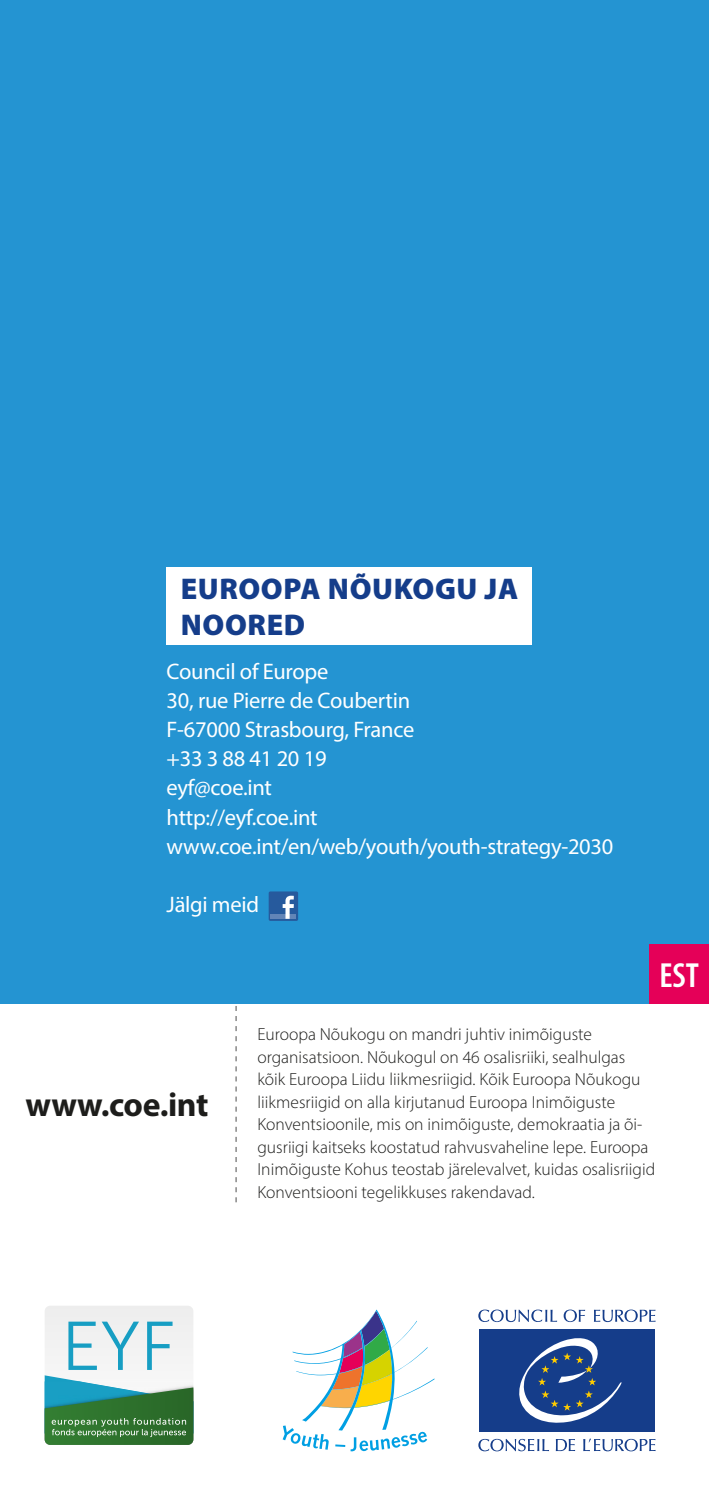
<style>
.page{position:relative;width:709px;height:1489px;background:#fff}
.page>*{position:absolute;margin:0;border:0;box-sizing:border-box;transform-origin:0 0}
.t1{font:600 condensed 35px "Myriad Pro";color:#fff}
.t2{font:700 33.75px "Myriad Pro";letter-spacing:-.01em;color:#1d1d1b}
.special_title{font:900 30px/36px "Myriad Pro";letter-spacing:.02em;color:#153d8a}
.body{font:22.5px "Myriad Pro";letter-spacing:-.01em;color:#fff}
.t3{font:300 17.5px/22.5px "Myriad Pro";color:#1d1d1b}
</style>
<div class="page">
<div style="left:0;top:0;width:709px;height:1003px;background:#2494d2"></div>
<svg style="left:563px;top:1309px;width:22px;height:12px"></svg>
<svg style="left:594px;top:1309px;width:61px;height:12px"></svg>
<svg style="left:478px;top:1309px;width:79px;height:12px"></svg>
<svg style="left:583px;top:1438px;width:72px;height:13px"></svg>
<svg style="left:556px;top:1439px;width:19px;height:11px"></svg>
<svg style="left:478px;top:1438px;width:71px;height:13px"></svg>
<div style="left:479px;top:1328px;width:176px;height:103px;background:#153d8a"></div>
<svg style="left:519px;top:1338px;width:103px;height:85px"></svg>
<svg style="left:283px;top:1309px;width:151px;height:142px"></svg>
<svg style="left:45px;top:1306px;width:148px;height:138px"></svg>
<svg style="left:235px;top:1006px;width:2px;height:196px"></svg>
<div style="left:167px;top:567px;width:365px;height:78px;background:#fff"></div>
<div style="left:269px;top:891px;width:29px;height:29px;background:#265a9d;border-radius:2px"></div>
<hr style="left:271px;top:914px;width:25px;height:4px;background:#6285b7">
<svg style="left:283px;top:895px;width:11px;height:23px"></svg>
<div style="left:649px;top:944px;width:60px;height:59px;background:#e50058"></div>
<p class="special_title" style="left:181px;top:570px;width:339px">EUROOPA NÕUKOGU JA<br>NOORED</p>
<p class="body" style="left:167px;top:657px;width:163px">Council of Europe</p>
<p class="body" style="left:167px;top:686px;width:245px">30, rue Pierre de Coubertin</p>
<p class="body" style="left:167px;top:715px;width:249px">F-67000 Strasbourg, France</p>
<p class="body" style="left:167px;top:744px;width:161px">+33 3 88 41 20 19</p>
<p class="body" style="left:167px;top:774px;width:107px">eyf@coe.int</p>
<p class="body" style="left:167px;top:803px;width:153px">http://eyf.coe.int</p>
<p class="body" style="left:167px;top:832px;width:448px">www.coe.int/en/web/youth/youth-strategy-2030</p>
<p class="body" style="left:167px;top:890px;width:94px">Jälgi meid</p>
<p class="t1" style="left:659px;top:953px;width:41px">EST</p>
<p class="t2" style="left:25px;top:1082px;width:184px">www.coe.int</p>
<p class="t3" style="left:257px;top:1023px;width:399px">Euroopa Nõukogu on mandri juhtiv inimõiguste organisatsioon. Nõukogul on 46 osalisriiki, sealhulgas kõik Euroopa Liidu liikmesriigid. Kõik Euroopa Nõukogu liikmesriigid on alla kirjutanud Euroopa Inimõiguste Konventsioonile, mis on inimõiguste, demokraatia ja õi&shy;gusriigi kaitseks koostatud rahvusvaheline lepe. Euroopa Inimõiguste Kohus teostab järelevalvet, kuidas osalisriigid Konventsiooni tegelikkuses rakendavad.</p>
</div>
